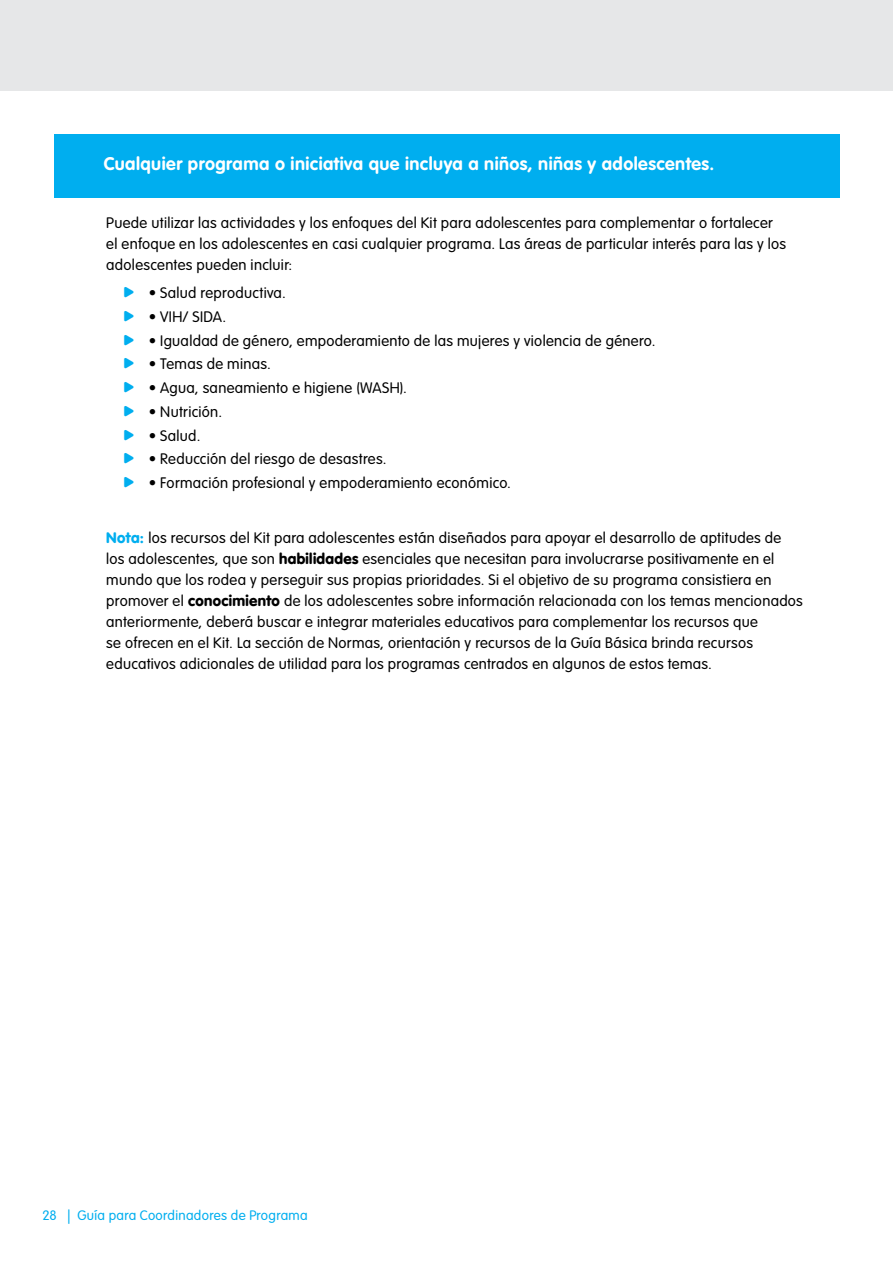
<style>
.page{position:relative;width:893px;height:1263px;background:#fff}
.page>*{position:absolute;margin:0;border:0;box-sizing:border-box;transform-origin:0 0}
.t1{font:700 18px "VAG Rounded Std";letter-spacing:.025em;color:#fff}
.t2{font:300 15px/21px "VAG Rounded Std";letter-spacing:.02em;color:#000}
.t3{font:300 13.5px "VAG Rounded Std";letter-spacing:.02em;color:#00aeef}
.s1{color:#00aeef}
.s2{font-weight:900;color:#00aeef}
.s3{font-weight:900}
</style>
<div class="page">
<div style="left:0;top:0;width:893px;height:91px;background:#e6e7e8"></div>
<div style="left:54px;top:134px;width:785px;height:64px;background:#00aeef"></div>
<p class="t1" style="left:104px;top:154px;width:612px">Cualquier programa o iniciativa que incluya a niños, niñas y adolescentes.</p>
<p class="t2" style="left:106px;top:213px;width:681px">Puede utilizar las actividades y los enfoques del Kit para adolescentes para complementar o fortalecer el enfoque en los adolescentes en casi cualquier programa. Las áreas de particular interés para las y los adolescentes pueden incluir:</p>
<p class="t2" style="left:123px;top:283px;width:164px"><span class="s1">•</span> • Salud reproductiva.</p>
<p class="t2" style="left:123px;top:307px;width:104px"><span class="s1">•</span> • VIH/ SIDA.</p>
<p class="t2" style="left:123px;top:330px;width:534px"><span class="s1">•</span> • Igualdad de género, empoderamiento de las mujeres y violencia de género.</p>
<p class="t2" style="left:123px;top:354px;width:149px"><span class="s1">•</span> • Temas de minas.</p>
<p class="t2" style="left:123px;top:378px;width:285px"><span class="s1">•</span> • Agua, saneamiento e higiene (WASH).</p>
<p class="t2" style="left:123px;top:402px;width:100px"><span class="s1">•</span> • Nutrición.</p>
<p class="t2" style="left:123px;top:425px;width:79px"><span class="s1">•</span> • Salud.</p>
<p class="t2" style="left:123px;top:449px;width:265px"><span class="s1">•</span> • Reducción del riesgo de desastres.</p>
<p class="t2" style="left:123px;top:473px;width:389px"><span class="s1">•</span> • Formación profesional y empoderamiento económico.</p>
<p class="t2" style="left:106px;top:528px;width:698px"><span class="s2">Nota:</span> los recursos del Kit para adolescentes están diseñados para apoyar el desarrollo de aptitudes de los adolescentes, que son <span class="s3">habilidades</span> esenciales que necesitan para involucrarse positivamente en el mundo que los rodea y perseguir sus propias prioridades. Si el objetivo de su programa consistiera en promover el <span class="s3">conocimiento</span> de los adolescentes sobre información relacionada con los temas mencionados anteriormente, deberá buscar e integrar materiales educativos para complementar los recursos que<br>se ofrecen en el Kit. La sección de Normas, orientación y recursos de la Guía Básica brinda recursos educativos adicionales de utilidad para los programas centrados en algunos de estos temas.</p>
<p class="t3" style="left:43px;top:1208px;width:267px">28 | Guía para Coordinadores de Programa</p>
</div>
